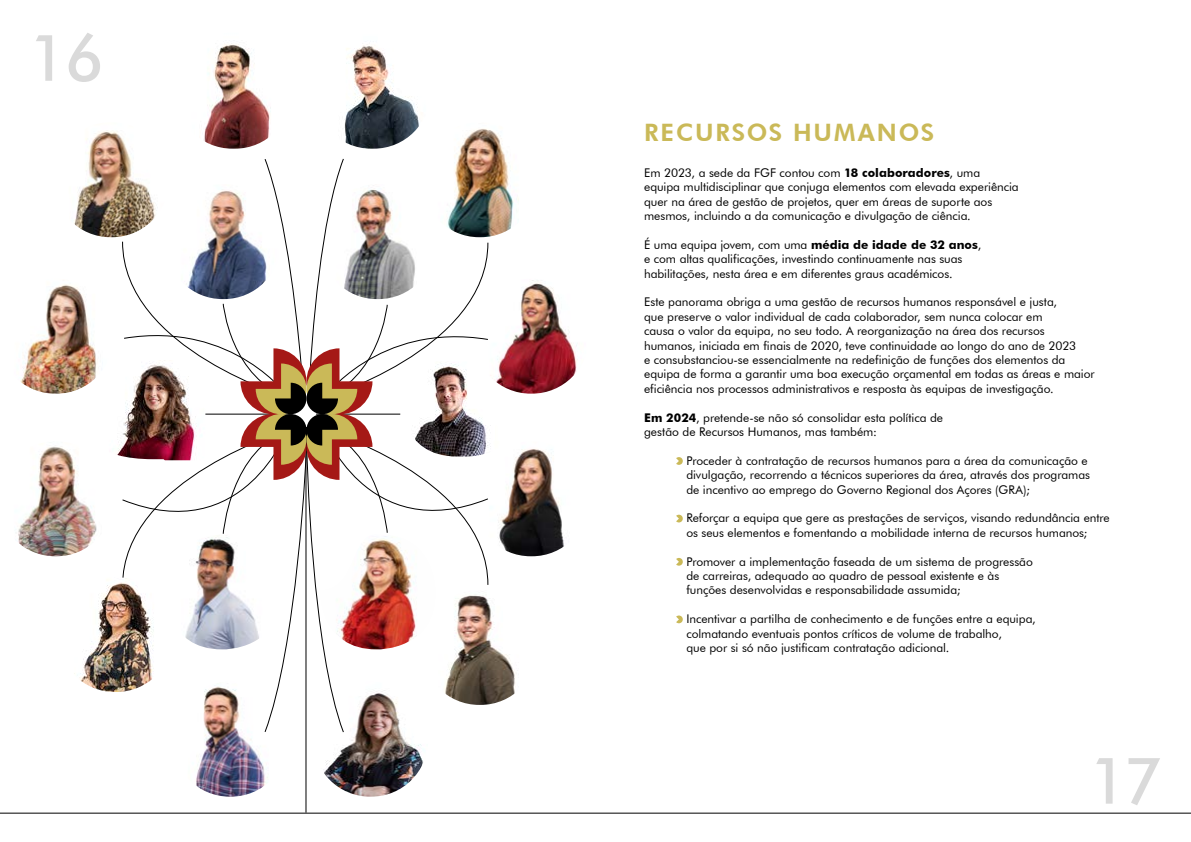
<style>
.page{position:relative;width:1191px;height:842px;background:#fff}
.page>*{position:absolute;margin:0;border:0;box-sizing:border-box;transform-origin:0 0}
.t1{font:500 64.2px "Futura BT";color:#dadada}
.t2{font:800 24px "Futura BT";letter-spacing:.075em;color:#cab958}
.t3{font:12px/14.4px "Futura BT";letter-spacing:-.005em;color:#000}
.s1{font-weight:700}
</style>
<div class="page">
<svg style="left:676px;top:457px;width:7px;height:8px"></svg>
<svg style="left:676px;top:514px;width:7px;height:9px"></svg>
<svg style="left:676px;top:558px;width:7px;height:8px"></svg>
<svg style="left:676px;top:615px;width:7px;height:9px"></svg>
<img style="left:196px;top:733px;width:72px;height:64px">
<img style="left:323px;top:733px;width:101px;height:64px">
<img style="left:489px;top:605px;width:26px;height:100px">
<img style="left:490px;top:446px;width:74px;height:110px">
<img style="left:18px;top:446px;width:79px;height:110px">
<img style="left:496px;top:280px;width:81px;height:114px">
<img style="left:20px;top:284px;width:77px;height:110px">
<img style="left:454px;top:128px;width:65px;height:109px">
<img style="left:74px;top:130px;width:56px;height:107px">
<hr style="left:0;top:813px;width:1191px;height:1px;background:#000">
<hr style="left:305px;top:441px;width:1px;height:372px;background:#000">
<img style="left:204px;top:44px;width:67px;height:105px">
<img style="left:344px;top:44px;width:76px;height:105px">
<img style="left:74px;top:583px;width:47px;height:109px">
<svg style="left:121px;top:158px;width:368px;height:575px"></svg>
<img style="left:320px;top:534px;width:115px;height:115px">
<img style="left:166px;top:534px;width:115px;height:115px">
<h1 class="t1" style="left:28px;top:19px;width:77px">16</h1>
<h2 class="t2" style="left:644px;top:118px;width:292px">RECURSOS HUMANOS</h2>
<p class="t3" style="left:644px;top:165px;width:376px">Em 2023, a sede da FGF contou com <span class="s1">18 colaboradores</span>, uma equipa multidisciplinar que conjuga elementos com elevada experiência quer na área de gestão de projetos, quer em áreas de suporte aos mesmos, incluindo a da comunicação e divulgação de ciência.</p>
<p class="t3" style="left:644px;top:237px;width:338px">É uma equipa jovem, com uma <span class="s1">média de idade de 32 anos</span>, e com altas qualificações, investindo continuamente nas suas habilitações, nesta área e em diferentes graus académicos.</p>
<p class="t3" style="left:644px;top:295px;width:452px">Este panorama obriga a uma gestão de recursos humanos responsável e justa,<br>que preserve o valor individual de cada colaborador, sem nunca colocar em<br>causa o valor da equipa, no seu todo. A reorganização na área dos recursos humanos, iniciada em finais de 2020, teve continuidade ao longo do ano de 2023<br>e consubstanciou-se essencialmente na redefinição de funções dos elementos da equipa de forma a garantir uma boa execução orçamental em todas as áreas e maior eficiência nos processos administrativos e resposta às equipas de investigação.</p>
<p class="t3" style="left:644px;top:410px;width:300px"><span class="s1">Em 2024</span>, pretende-se não só consolidar esta política de gestão de Recursos Humanos, mas também:</p>
<p class="t3" style="left:686px;top:453px;width:405px">Proceder à contratação de recursos humanos para a área da comunicação e divulgação, recorrendo a técnicos superiores da área, através dos programas de incentivo ao emprego do Governo Regional dos Açores (GRA);</p>
<p class="t3" style="left:686px;top:511px;width:425px">Reforçar a equipa que gere as prestações de serviços, visando redundância entre os seus elementos e fomentando a mobilidade interna de recursos humanos;</p>
<p class="t3" style="left:686px;top:554px;width:348px">Promover a implementação faseada de um sistema de progressão de carreiras, adequado ao quadro de pessoal existente e às funções desenvolvidas e responsabilidade assumida;</p>
<p class="t3" style="left:686px;top:612px;width:351px">Incentivar a partilha de conhecimento e de funções entre a equipa, colmatando eventuais pontos críticos de volume de trabalho,<br>que por si só não justificam contratação adicional.</p>
<h1 class="t1" style="left:1088px;top:742px;width:75px">17</h1>
</div>
